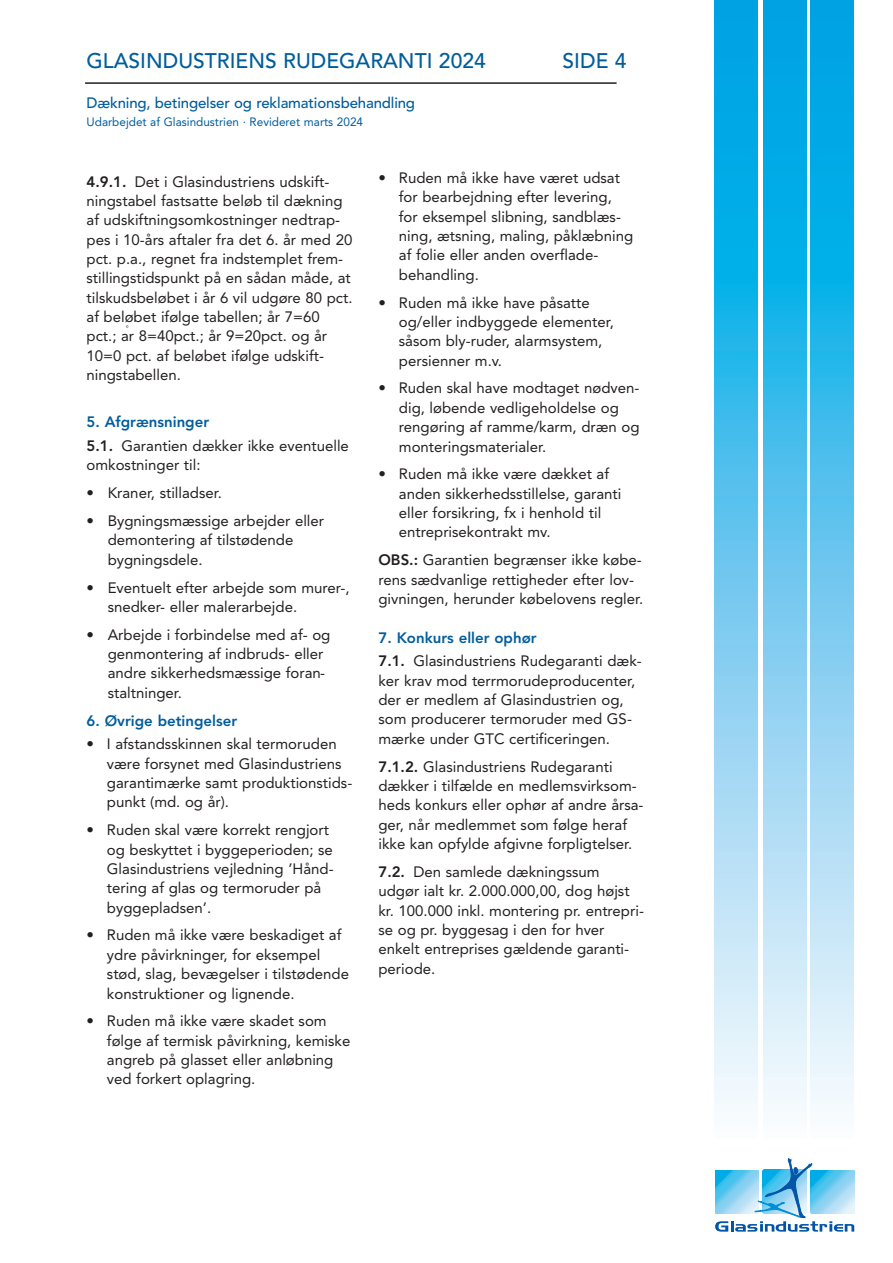
<style>
.page{position:relative;width:893px;height:1263px;background:#fff}
.page>*{position:absolute;margin:0;border:0;box-sizing:border-box;transform-origin:0 0}
.t1{font:500 21px "Avenir";color:#005d9c}
.t2{font:15px/19.4px "Avenir";color:#231f20}
.t3{font:500 15px "Avenir";letter-spacing:-.01em;color:#005d9c}
.t4{font:800 15px "Avenir";color:#005d9c}
.t5{font:12px "Avenir";color:#005d9c}
.s1{font-weight:800}
.s2{font-family:"Noteworthy";font-weight:300}
.s3{font-weight:800;color:#005d9c}
</style>
<div class="page">
<svg style="left:715px;top:0;width:43px;height:1109px;background:#67c8ef"></svg>
<svg style="left:763px;top:0;width:43px;height:1109px;background:#67c8ef"></svg>
<svg style="left:811px;top:0;width:43px;height:1109px;background:#67c8ef"></svg>
<svg style="left:715px;top:1158px;width:139px;height:73px"></svg>
<hr style="left:85px;top:82px;width:532px;height:2px;background:#231f20">
<h1 class="t1" style="left:87px;top:52px;width:401px">GLASINDUSTRIENS RUDEGARANTI 2024</h1>
<h1 class="t1" style="left:563px;top:52px;width:66px">SIDE 4</h1>
<p class="t3" style="left:87px;top:96px;width:330px">Dækning, betingelser og reklamationsbehandling</p>
<p class="t5" style="left:87px;top:117px;width:278px">Udarbejdet af Glasindustrien · Revideret marts 2024</p>
<p class="t2" style="left:87px;top:173px;width:268px"><span class="s1">4.9.1.</span> Det i Glasindustriens udskift&shy;ningstabel fastsatte beløb til dækning af udskiftningsomkostninger nedtrap&shy;pes i 10-års aftaler fra det 6. år med 20 pct. p.a., regnet fra indstemplet frem&shy;stillingstidspunkt på en sådan måde, at tilskudsbeløbet i år 6 vil udgøre 80 pct. af beløbet ifølge tabellen; år 7=60 pct.; a<span class="s2">̊</span>r 8=40pct.; år 9=20pct. og år 10=0 pct. af beløbet ifølge udskift&shy;ningstabellen.</p>
<p class="t2" style="left:87px;top:412px;width:264px;line-height:23.5px"><span class="s3">5. Afgrænsninger<br></span><span class="s1">5.1.</span> Garantien dækker ikke eventuelle</p>
<p class="t2" style="left:87px;top:457px;width:116px">omkostninger til:</p>
<p class="t2" style="left:87px;top:484px;width:137px">• Kraner, stilladser.</p>
<p class="t2" style="left:108px;top:512px;width:218px;text-indent:-21px">• Bygningsmæssige arbejder eller demontering af tilstødende bygningsdele.</p>
<p class="t2" style="left:108px;top:579px;width:243px;text-indent:-21px">• Eventuelt efter arbejde som murer-, snedker- eller malerarbejde.</p>
<p class="t2" style="left:108px;top:626px;width:224px;text-indent:-21px">• Arbejde i forbindelse med af- og genmontering af indbruds- eller andre sikkerhedsmæssige foran&shy;staltninger.</p>
<p class="t4" style="left:87px;top:714px;width:152px">6. Øvrige betingelser</p>
<p class="t2" style="left:107px;top:736px;width:247px;text-indent:-20px">• I afstandsskinnen skal termoruden være forsynet med Glasindustriens garantimærke samt produktionstids&shy;punkt (md. og år).</p>
<p class="t2" style="left:107px;top:821px;width:228px;text-indent:-20px">• Ruden skal være korrekt rengjort og beskyttet i byggeperioden; se<br>Glasindustriens vejledning ’Hånd&shy;tering af glas og termoruder på byggepladsen’.</p>
<p class="t2" style="left:107px;top:927px;width:244px;text-indent:-20px">• Ruden må ikke være beskadiget af ydre påvirkninger, for eksempel stød, slag, bevægelser i tilstødende konstruktioner og lignende.</p>
<p class="t2" style="left:107px;top:1013px;width:245px;text-indent:-20px">• Ruden må ikke være skadet som følge af termisk påvirkning, kemiske angreb på glasset eller anløbning ved forkert oplagring.</p>
<p class="t2" style="left:399px;top:169px;width:236px;text-indent:-20px">• Ruden må ikke have været udsat for bearbejdning efter levering, for eksempel slibning, sandblæs&shy;ning, ætsning, maling, påklæbning af folie eller anden overflade - behandling.</p>
<p class="t2" style="left:399px;top:294px;width:217px;text-indent:-20px">• Ruden må ikke have påsatte og/eller indbyggede elementer, såsom bly-ruder, alarmsystem, persienner m.v.</p>
<p class="t2" style="left:399px;top:380px;width:242px;text-indent:-20px">• Ruden skal have modtaget nødven&shy;dig, løbende vedligeholdelse og rengøring af ramme/karm, dræn og monteringsmaterialer.</p>
<p class="t2" style="left:399px;top:466px;width:224px;text-indent:-20px">• Ruden må ikke være dækket af anden sikkerhedsstillelse, garanti eller forsikring, fx i henhold til entreprise kontrakt mv.</p>
<p class="t2" style="left:378px;top:552px;width:266px"><span class="s1">OBS.:</span> Garantien begrænser ikke købe&shy;rens sædvanlige rettigheder efter lov&shy;givningen, herunder købelovens regler.</p>
<p class="t2" style="left:378px;top:627px;width:265px;line-height:23.5px"><span class="s3">7. Konkurs eller ophør<br></span><span class="s1">7.1.</span> Glasindustriens Rudegaranti dæk-</p>
<p class="t2" style="left:378px;top:672px;width:258px">ker krav mod terrmorudeproducenter, der er medlem af Glasindustrien og, som producerer termoruder med GS&shy;mærke under GTC certificeringen.</p>
<p class="t2" style="left:378px;top:758px;width:267px"><span class="s1">7.1.2.</span> Glasindustriens Rudegaranti dækker i tilfælde en medlemsvirksom&shy;heds konkurs eller ophør af andre årsa&shy;ger, når medlemmet som følge heraf ikke kan opfylde afgivne forpligtelser.</p>
<p class="t2" style="left:378px;top:863px;width:267px"><span class="s1">7.2.</span> Den samlede dækningssum udgør ialt kr. 2.000.000,00, dog højst kr. 100.000 inkl. montering pr. entrepri&shy;se og pr. byggesag i den for hver enkelt entreprises gældende garanti&shy;periode.</p>
</div>
